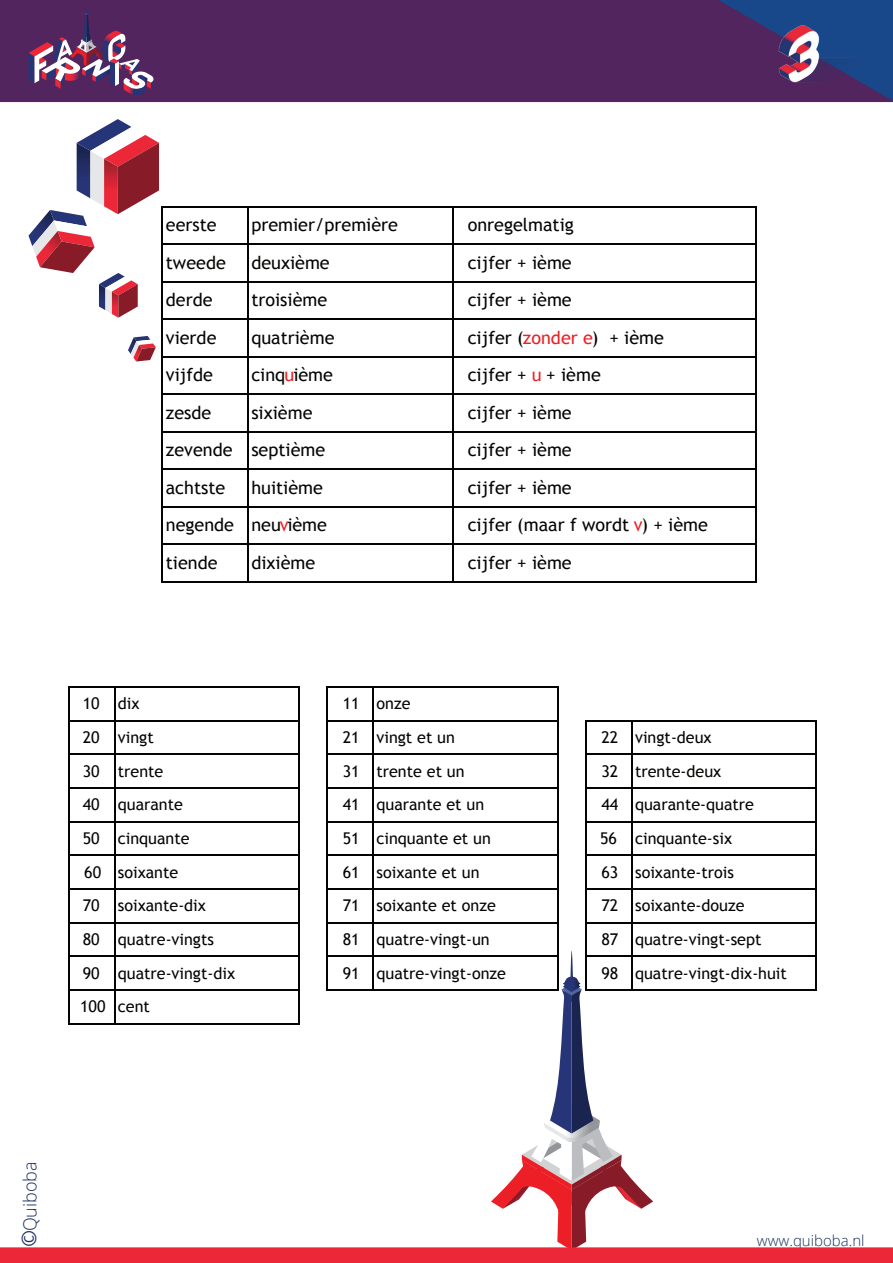
<style>
.page{position:relative;width:893px;height:1263px;background:#fff}
.page>*{position:absolute;margin:0;border:0;box-sizing:border-box;transform-origin:0 0}
.t1{font:18px "Trebuchet MS";color:#040503}
.t2{font:300 18px "Open Sans";color:#1a315d}
.t3{font:16.2px "Trebuchet MS";color:#040503}
.t4{font:300 15px "Open Sans";color:#1a315d}
.s1{color:#ee1f23}
.s2{font-family:"Trebuchet MS";font-weight:400;font-size:22.5px}
</style>
<div class="page">
<div style="left:0;top:0;width:700px;height:102px;background:#52255e"></div>
<svg style="left:28px;top:6px;width:126px;height:89px;background:#714674"></svg>
<svg style="left:700px;top:0;width:193px;height:103px;background:#3d3671"></svg>
<img style="left:772px;top:13px;width:86px;height:82px">
<hr style="left:161px;top:206px;width:2px;height:376px;background:#040503">
<hr style="left:247px;top:207px;width:1px;height:375px;background:#040503">
<hr style="left:452px;top:207px;width:2px;height:375px;background:#040503">
<hr style="left:755px;top:207px;width:2px;height:375px;background:#040503">
<hr style="left:163px;top:206px;width:594px;height:1px;background:#040503">
<hr style="left:163px;top:243px;width:594px;height:2px;background:#040503">
<hr style="left:163px;top:281px;width:594px;height:1px;background:#040503">
<hr style="left:163px;top:318px;width:594px;height:2px;background:#040503">
<hr style="left:163px;top:356px;width:594px;height:1px;background:#040503">
<hr style="left:163px;top:393px;width:594px;height:2px;background:#040503">
<hr style="left:163px;top:431px;width:594px;height:1px;background:#040503">
<hr style="left:163px;top:468px;width:594px;height:2px;background:#040503">
<hr style="left:163px;top:506px;width:594px;height:1px;background:#040503">
<hr style="left:163px;top:543px;width:594px;height:2px;background:#040503">
<hr style="left:163px;top:581px;width:594px;height:1px;background:#040503">
<hr style="left:69px;top:686px;width:231px;height:2px;background:#040503">
<hr style="left:69px;top:720px;width:231px;height:1px;background:#040503">
<hr style="left:328px;top:720px;width:230px;height:1px;background:#040503">
<hr style="left:69px;top:754px;width:231px;height:1px;background:#040503">
<hr style="left:328px;top:754px;width:230px;height:1px;background:#040503">
<hr style="left:69px;top:787px;width:231px;height:2px;background:#040503">
<hr style="left:328px;top:787px;width:230px;height:2px;background:#040503">
<hr style="left:69px;top:821px;width:231px;height:1px;background:#040503">
<hr style="left:328px;top:821px;width:230px;height:1px;background:#040503">
<hr style="left:69px;top:855px;width:231px;height:1px;background:#040503">
<hr style="left:328px;top:855px;width:230px;height:1px;background:#040503">
<hr style="left:69px;top:888px;width:231px;height:2px;background:#040503">
<hr style="left:328px;top:888px;width:230px;height:2px;background:#040503">
<hr style="left:69px;top:922px;width:231px;height:1px;background:#040503">
<hr style="left:328px;top:922px;width:230px;height:1px;background:#040503">
<hr style="left:69px;top:956px;width:231px;height:1px;background:#040503">
<hr style="left:328px;top:956px;width:230px;height:1px;background:#040503">
<hr style="left:69px;top:989px;width:231px;height:2px;background:#040503">
<hr style="left:328px;top:989px;width:230px;height:2px;background:#040503">
<hr style="left:68px;top:686px;width:1px;height:338px;background:#040503">
<hr style="left:114px;top:688px;width:1px;height:336px;background:#040503">
<hr style="left:298px;top:688px;width:2px;height:336px;background:#040503">
<hr style="left:327px;top:686px;width:1px;height:305px;background:#040503">
<hr style="left:372px;top:688px;width:2px;height:303px;background:#040503">
<hr style="left:557px;top:688px;width:1px;height:303px;background:#040503">
<hr style="left:585px;top:720px;width:2px;height:271px;background:#040503">
<hr style="left:631px;top:721px;width:1px;height:270px;background:#040503">
<hr style="left:816px;top:721px;width:1px;height:270px;background:#040503">
<hr style="left:328px;top:686px;width:230px;height:2px;background:#040503">
<hr style="left:587px;top:720px;width:230px;height:1px;background:#040503">
<hr style="left:587px;top:754px;width:230px;height:1px;background:#040503">
<hr style="left:587px;top:787px;width:230px;height:2px;background:#040503">
<hr style="left:587px;top:821px;width:230px;height:1px;background:#040503">
<hr style="left:587px;top:855px;width:230px;height:1px;background:#040503">
<hr style="left:587px;top:888px;width:230px;height:2px;background:#040503">
<hr style="left:587px;top:922px;width:230px;height:1px;background:#040503">
<hr style="left:587px;top:956px;width:230px;height:1px;background:#040503">
<hr style="left:587px;top:989px;width:230px;height:2px;background:#040503">
<hr style="left:69px;top:1023px;width:231px;height:1px;background:#040503">
<svg style="left:128px;top:336px;width:28px;height:25px"></svg>
<svg style="left:28px;top:119px;width:131px;height:199px"></svg>
<svg style="left:491px;top:977px;width:162px;height:270px"></svg>
<svg style="left:570px;top:951px;width:3px;height:27px"></svg>
<div style="left:1px;top:1248px;width:891px;height:14px;background:#ec2738"></div>
<div style="left:0;top:1247px;width:893px;height:16px;border:2px solid #ec2738"></div>
<p class="t1" style="left:166px;top:214px;width:52px">eerste</p>
<p class="t1" style="left:251px;top:214px;width:148px">premier/première</p>
<p class="t1" style="left:468px;top:214px;width:108px">onregelmatig</p>
<p class="t1" style="left:166px;top:252px;width:61px">tweede</p>
<p class="t1" style="left:251px;top:252px;width:80px">deuxième</p>
<p class="t1" style="left:468px;top:252px;width:106px">cijfer + ième</p>
<p class="t1" style="left:166px;top:289px;width:48px">derde</p>
<p class="t1" style="left:251px;top:289px;width:77px">troisième</p>
<p class="t1" style="left:468px;top:289px;width:106px">cijfer + ième</p>
<p class="t1" style="left:166px;top:327px;width:52px">vierde</p>
<p class="t1" style="left:251px;top:327px;width:85px">quatrième</p>
<p class="t1" style="left:468px;top:327px;width:198px">cijfer (<span class="s1">zonder e</span>) + ième</p>
<p class="t1" style="left:166px;top:364px;width:49px">vijfde</p>
<p class="t1" style="left:251px;top:364px;width:83px">cinq<span class="s1">u</span>ième</p>
<p class="t1" style="left:468px;top:364px;width:135px">cijfer + <span class="s1">u</span> + ième</p>
<p class="t1" style="left:166px;top:402px;width:47px">zesde</p>
<p class="t1" style="left:251px;top:402px;width:63px">sixième</p>
<p class="t1" style="left:468px;top:402px;width:106px">cijfer + ième</p>
<p class="t1" style="left:166px;top:439px;width:161px">zevende septième</p>
<p class="t1" style="left:468px;top:439px;width:106px">cijfer + ième</p>
<p class="t1" style="left:166px;top:477px;width:61px">achtste</p>
<p class="t1" style="left:251px;top:477px;width:73px">huitième</p>
<p class="t1" style="left:468px;top:477px;width:106px">cijfer + ième</p>
<p class="t1" style="left:166px;top:514px;width:163px">negende neu<span class="s1">v</span>ième</p>
<p class="t1" style="left:468px;top:514px;width:242px">cijfer (maar f wordt <span class="s1">v</span>) + ième</p>
<p class="t1" style="left:166px;top:552px;width:53px">tiende</p>
<p class="t1" style="left:251px;top:552px;width:65px">dixième</p>
<p class="t1" style="left:468px;top:552px;width:106px">cijfer + ième</p>
<p class="t3" style="left:83px;top:694px;width:58px">10 dix</p>
<p class="t3" style="left:343px;top:694px;width:69px">11 onze</p>
<p class="t3" style="left:83px;top:728px;width:72px">20 vingt</p>
<p class="t3" style="left:343px;top:728px;width:114px">21 vingt et un</p>
<p class="t3" style="left:601px;top:728px;width:112px">22 vingt-deux</p>
<p class="t3" style="left:83px;top:761px;width:82px">30 trente</p>
<p class="t3" style="left:343px;top:761px;width:123px">31 trente et un</p>
<p class="t3" style="left:601px;top:761px;width:121px">32 trente-deux</p>
<p class="t3" style="left:83px;top:795px;width:102px">40 quarante</p>
<p class="t3" style="left:343px;top:795px;width:143px">41 quarante et un</p>
<p class="t3" style="left:601px;top:795px;width:154px">44 quarante-quatre</p>
<p class="t3" style="left:83px;top:829px;width:108px">50 cinquante</p>
<p class="t3" style="left:343px;top:829px;width:150px">51 cinquante et un</p>
<p class="t3" style="left:600px;top:829px;width:133px">56 cinquante-six</p>
<p class="t3" style="left:84px;top:862px;width:96px">60 soixante</p>
<p class="t3" style="left:343px;top:862px;width:138px">61 soixante et un</p>
<p class="t3" style="left:601px;top:862px;width:134px">63 soixante-trois</p>
<p class="t3" style="left:83px;top:896px;width:125px">70 soixante-dix</p>
<p class="t3" style="left:343px;top:896px;width:155px">71 soixante et onze</p>
<p class="t3" style="left:601px;top:896px;width:145px">72 soixante-douze</p>
<p class="t3" style="left:83px;top:930px;width:133px">80 quatre-vingts</p>
<p class="t3" style="left:343px;top:930px;width:148px">81 quatre-vingt-un</p>
<p class="t3" style="left:601px;top:930px;width:161px">87 quatre-vingt-sept</p>
<p class="t3" style="left:83px;top:963px;width:154px">90 quatre-vingt-dix</p>
<p class="t3" style="left:343px;top:963px;width:165px">91 quatre-vingt-onze</p>
<p class="t3" style="left:601px;top:963px;width:187px">98 quatre-vingt-dix-huit</p>
<p class="t3" style="left:80px;top:997px;width:71px">100 cent</p>
<p class="t2" style="left:18px;top:1247px;width:87px;rotate:-90deg"><span class="s2">©</span>Quiboba</p>
<p class="t4" style="left:757px;top:1230px;width:109px">www.quiboba.nl</p>
</div>
